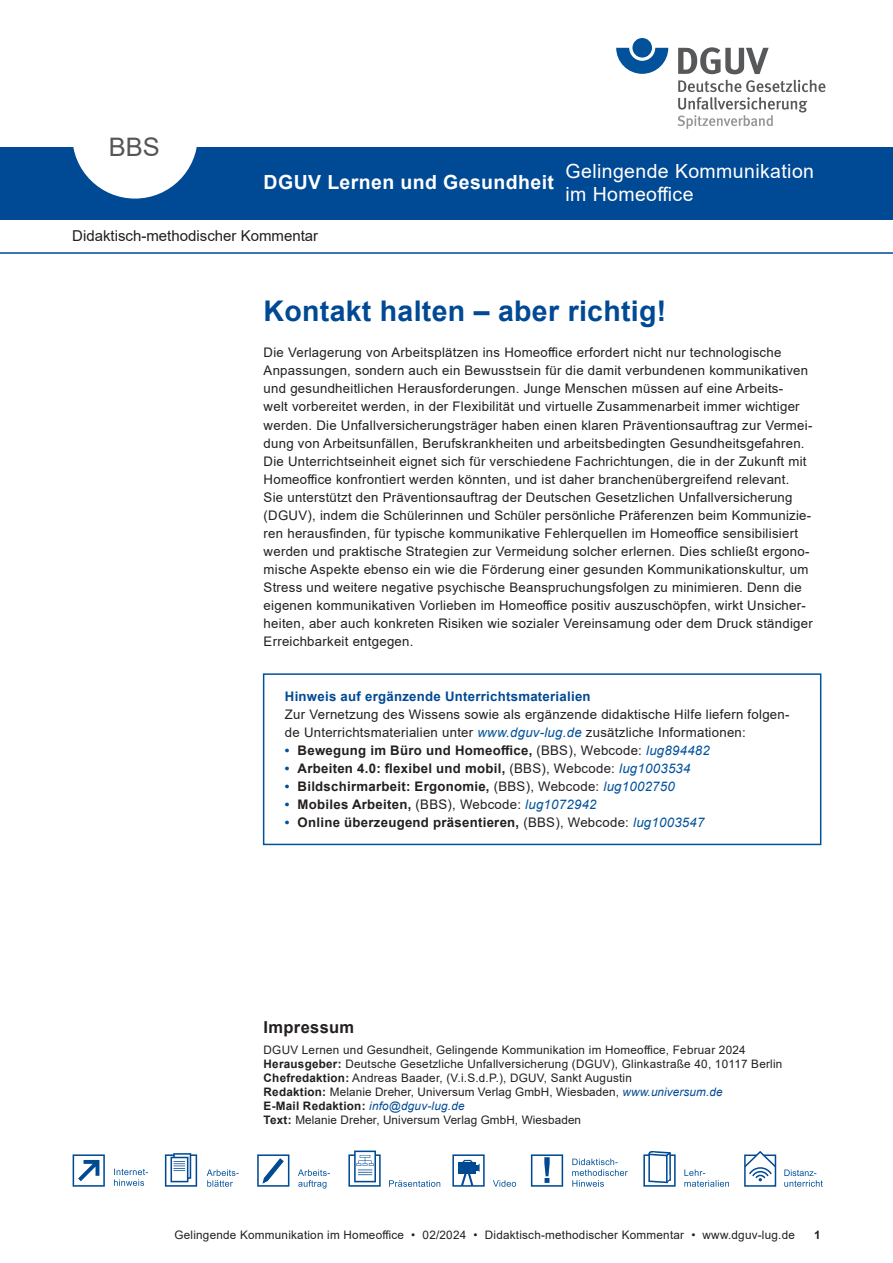
<style>
.page{position:relative;width:893px;height:1263px;background:#fff}
.page>*{position:absolute;margin:0;border:0;box-sizing:border-box;transform-origin:0 0}
.Ueberschrift{font:700 28.5px "Arial";letter-spacing:.01em;color:#004994}
.head{font:25.5px "Arial";color:#555}
.t1{font:19.5px "Arial";letter-spacing:.02em;color:#fff}
.t2{font:700 19.5px "Arial";letter-spacing:.02em;color:#fff}
.Impressum_Ueberschrift{font:700 16.5px "Arial";letter-spacing:.02em;color:#231f20}
.Kopfzeile_Art{font:15px "Arial";color:#231f20}
.Fliesstext{font:13.2px/18px "Arial";letter-spacing:.02em;color:#231f20}
.Fliesstext-2{font:700 13.2px "Arial";letter-spacing:.02em;color:#231f20}
.Fliesstext-3{font:700 13.2px "Arial";letter-spacing:.02em;color:#004994}
.Impressum_Text{font:11.7px/14.1px "Arial";letter-spacing:.02em;color:#231f20}
.fusszeile{font:11.7px "Arial";letter-spacing:.02em;color:#231f20}
.t3{font:700 11.7px "Arial";color:#231f20}
.s1{font-style:italic;color:#01519b}
.s2{color:#01519b}
.s3{font-weight:400}
.s4{font-weight:400;font-style:italic;color:#01519b}
.s5{font-weight:700}
.s6{font-style:italic;color:#004994}
</style>
<div class="page">
<div style="left:0;top:147px;width:893px;height:73px;background:#004994"></div>
<svg style="left:73px;top:147px;width:124px;height:52px"></svg>
<svg style="left:616px;top:48px;width:52px;height:26px"></svg>
<div style="left:632px;top:38px;width:20px;height:20px;background:#01519b;border-radius:50%"></div>
<svg style="left:678px;top:47px;width:91px;height:27px"></svg>
<svg style="left:678px;top:80px;width:147px;height:49px"></svg>
<hr style="left:0;top:252px;width:893px;height:2px;background:#004994">
<svg style="left:73px;top:1154px;width:32px;height:33px"></svg>
<svg style="left:114px;top:1168px;width:34px;height:18px"></svg>
<svg style="left:165px;top:1153px;width:32px;height:34px"></svg>
<svg style="left:207px;top:1169px;width:32px;height:18px"></svg>
<svg style="left:257px;top:1154px;width:32px;height:33px"></svg>
<svg style="left:298px;top:1169px;width:32px;height:19px"></svg>
<svg style="left:348px;top:1150px;width:33px;height:37px"></svg>
<svg style="left:452px;top:1154px;width:33px;height:33px"></svg>
<svg style="left:493px;top:1180px;width:23px;height:7px"></svg>
<svg style="left:531px;top:1154px;width:32px;height:33px"></svg>
<svg style="left:572px;top:1158px;width:56px;height:29px"></svg>
<svg style="left:389px;top:1180px;width:51px;height:7px"></svg>
<div style="left:744px;top:1154px;width:32px;height:33px;background:#fff;border:2px solid #004a94"></div>
<svg style="left:744px;top:1151px;width:33px;height:30px"></svg>
<svg style="left:684px;top:1169px;width:45px;height:18px"></svg>
<svg style="left:643px;top:1151px;width:33px;height:36px"></svg>
<svg style="left:784px;top:1169px;width:39px;height:18px"></svg>
<div style="left:263px;top:673px;width:558px;height:172px;border:2px solid #01519b"></div>
<p class="head" style="left:109px;top:130px;width:53px">BBS</p>
<p class="t2" style="left:264px;top:168px;width:292px">DGUV Lernen und Gesundheit</p>
<p class="Kopfzeile_Art" style="left:72px;top:225px;width:247px">Didaktisch-methodischer Kommentar</p>
<p class="t1" style="left:566px;top:158px;width:250px">Gelingende Kommunikation</p>
<p class="t1" style="left:566px;top:181px;width:130px">im Homeoffice</p>
<p class="Ueberschrift" style="left:264px;top:291px;width:404px">Kontakt halten – aber richtig!</p>
<p class="Fliesstext" style="left:264px;top:343px;width:551px">Die Verlagerung von Arbeitsplätzen ins Homeoffice erfordert nicht nur technologische Anpassungen, sondern auch ein Bewusstsein für die damit verbundenen kommunikativen und gesundheitlichen Herausforderungen. Junge Menschen müssen auf eine Arbeits-<br>welt vorbereitet werden, in der Flexibilität und virtuelle Zusammenarbeit immer wichtiger werden. Die Unfallversicherungsträger haben einen klaren Präventionsauftrag zur Vermei&shy;dung von Arbeitsunfällen, Berufskrankheiten und arbeitsbedingten Gesundheitsgefahren.<br>Die Unterrichtseinheit eignet sich für verschiedene Fachrichtungen, die in der Zukunft mit Homeoffice konfrontiert werden könnten, und ist daher branchenübergreifend relevant.<br>Sie unterstützt den Präventionsauftrag der Deutschen Gesetzlichen Unfallversicherung (DGUV), indem die Schülerinnen und Schüler persönliche Präferenzen beim Kommunizie&shy;ren herausfinden, für typische kommunikative Fehlerquellen im Homeoffice sensibilisiert werden und praktische Strategien zur Vermeidung solcher erlernen. Dies schließt ergono&shy;mische Aspekte ebenso ein wie die Förderung einer gesunden Kommunikationskultur, um Stress und weitere negative psychische Beanspruchungsfolgen zu minimieren. Denn die eigenen kommunikativen Vorlieben im Homeoffice positiv auszuschöpfen, wirkt Unsicher&shy;heiten, aber auch konkreten Risiken wie sozialer Vereinsamung oder dem Druck ständiger Erreichbarkeit entgegen.</p>
<p class="Fliesstext-3" style="left:285px;top:687px;width:307px">Hinweis auf ergänzende Unterrichtsmaterialien</p>
<p class="Fliesstext" style="left:285px;top:705px;width:506px">Zur Vernetzung des Wissens sowie als ergänzende didaktische Hilfe liefern folgen&shy;de Unterrichtsmaterialien unter <span class="s1">www.dguv-lug.de</span> zusätzliche Informationen:</p>
<p class="Fliesstext-2" style="left:285px;top:741px;width:426px"><span class="s2">•</span> Bewegung im Büro und Homeoffice, <span class="s3">(BBS), Webcode:</span> <span class="s4">lug894482</span></p>
<p class="Fliesstext-2" style="left:285px;top:759px;width:407px"><span class="s2">•</span> Arbeiten 4.0: flexibel und mobil, <span class="s3">(BBS), Webcode:</span> <span class="s4">lug1003534</span></p>
<p class="Fliesstext-2" style="left:285px;top:777px;width:391px"><span class="s2">•</span> Bildschirmarbeit: Ergonomie, <span class="s3">(BBS), Webcode:</span> <span class="s4">lug1002750</span></p>
<p class="Fliesstext-2" style="left:285px;top:795px;width:313px"><span class="s2">•</span> Mobiles Arbeiten, <span class="s3">(BBS), Webcode:</span> <span class="s4">lug1072942</span></p>
<p class="Fliesstext-2" style="left:285px;top:813px;width:421px"><span class="s2">•</span> Online überzeugend präsentieren, <span class="s3">(BBS), Webcode:</span> <span class="s4">lug1003547</span></p>
<p class="Impressum_Ueberschrift" style="left:264px;top:1016px;width:92px">Impressum</p>
<p class="Impressum_Text" style="left:264px;top:1043px;width:520px">DGUV Lernen und Gesundheit, Gelingende Kommunikation im Homeoffice, Februar 2024<br><span class="s5">Herausgeber:</span> Deutsche Gesetzliche Unfallversicherung (DGUV), Glinkastraße 40, 10117 Berlin<br><span class="s5">Chefredaktion:</span> Andreas Baader, (V.i.S.d.P.), DGUV, Sankt Augustin</p>
<p class="Impressum_Text" style="left:264px;top:1085px;width:460px"><span class="s5">Redaktion:</span> Melanie Dreher, Universum Verlag GmbH, Wiesbaden, <span class="s6">www.universum.de<br></span><span class="s5">E-Mail Redaktion:</span> <span class="s6">info@dguv-lug.de</span></p>
<p class="Impressum_Text" style="left:264px;top:1113px;width:319px"><span class="s5">Text:</span> Melanie Dreher, Universum Verlag GmbH, Wiesbaden</p>
<p class="fusszeile" style="left:174px;top:1227px;width:622px">Gelingende Kommunikation im Homeoffice • 02/2024 • Didaktisch-methodischer Kommentar • www.dguv-lug.de</p>
<p class="t3" style="left:814px;top:1227px;width:8px">1</p>
</div>
